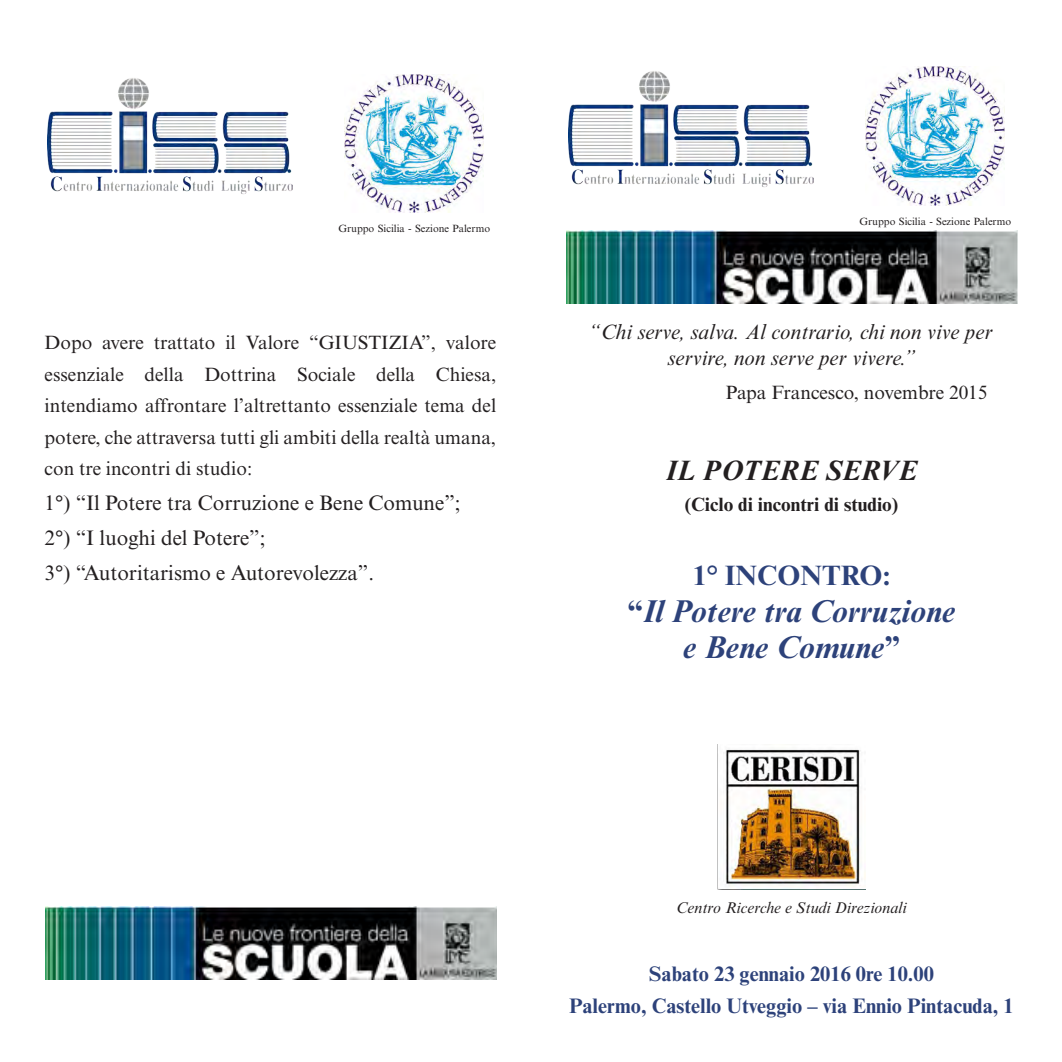
<style>
.page{position:relative;width:1062px;height:1062px;background:#fff}
.page>*{position:absolute;margin:0;border:0;box-sizing:border-box;transform-origin:0 0}
.t1{font:italic 700 31.5px/36.8px "Times New Roman MT Std";color:#2d427a;text-align:center}
.t2{font:italic 700 28px "Times New Roman MT Std";color:#231f20}
.t3{font:700 28px "Times New Roman MT Std";color:#2d427a}
.t4{font:21px/35px "Times New Roman MT Std";color:#231f20}
.t5{font:700 21px/31.5px "Times New Roman MT Std";color:#2d427a;text-align:center}
.t6{font:italic 21px/26.2px "Times New Roman MT Std";color:#231f20;text-align:center}
.t7{font:19.25px/31.5px "Times New Roman MT Std";color:#231f20;text-align:justify}
.t8{font:700 19.25px "Times New Roman MT Std";color:#231f20}
.t9{font:italic 15.75px "Times New Roman MT Std";color:#231f20}
.t10{font:10.5px "Times New Roman MT Std";color:#231f20}
.s1{font-style:normal}
</style>
<div class="page">
<img style="left:47px;top:78px;width:246px;height:116px">
<img style="left:345px;top:74px;width:139px;height:139px">
<img style="left:568px;top:71px;width:246px;height:116px">
<img style="left:866px;top:67px;width:139px;height:139px">
<img style="left:717px;top:745px;width:149px;height:145px">
<img style="left:46px;top:907px;width:451px;height:72px">
<img style="left:566px;top:231px;width:451px;height:72px">
<p class="t10" style="left:338px;top:222px;width:153px">Gruppo Sicilia - Sezione Palermo</p>
<p class="t7" style="left:45px;top:327px;width:453px">Dopo avere trattato il Valore “GIUSTIZIA”, valore essenziale della Dottrina Sociale della Chiesa, intendiamo affrontare l’altrettanto essenziale tema del potere, che attraversa tutti gli ambiti della realtà umana, con tre incontri di studio:</p>
<p class="t4" style="left:45px;top:485px;width:417px">1°) “Il Potere tra Corruzione e Bene Comune”;<br>2°) “I luoghi del Potere”;<br>3°) “Autoritarismo e Autorevolezza”.</p>
<p class="t10" style="left:859px;top:215px;width:153px">Gruppo Sicilia - Sezione Palermo</p>
<p class="t6" style="left:590px;top:318px;width:404px">“Chi serve, salva. Al contrario, chi non vive per servire, non serve per vivere.”</p>
<p class="t7" style="left:725px;top:377px;width:263px">Papa Francesco, novembre 2015</p>
<h2 class="t2" style="left:666px;top:453px;width:253px">IL POTERE SERVE</h2>
<p class="t8" style="left:684px;top:493px;width:215px">(Ciclo di incontri di studio)</p>
<h2 class="t3" style="left:692px;top:558px;width:199px">1° INCONTRO:</h2>
<h1 class="t1" style="left:627px;top:592px;width:330px"><span class="s1">“</span>Il Potere tra Corruzione e Bene Comune<span class="s1">”</span></h1>
<p class="t9" style="left:676px;top:898px;width:232px">Centro Ricerche e Studi Direzionali</p>
<p class="t5" style="left:569px;top:958px;width:446px">Sabato 23 gennaio 2016 0re 10.00<br>Palermo, Castello Utveggio – via Ennio Pintacuda, 1</p>
</div>
